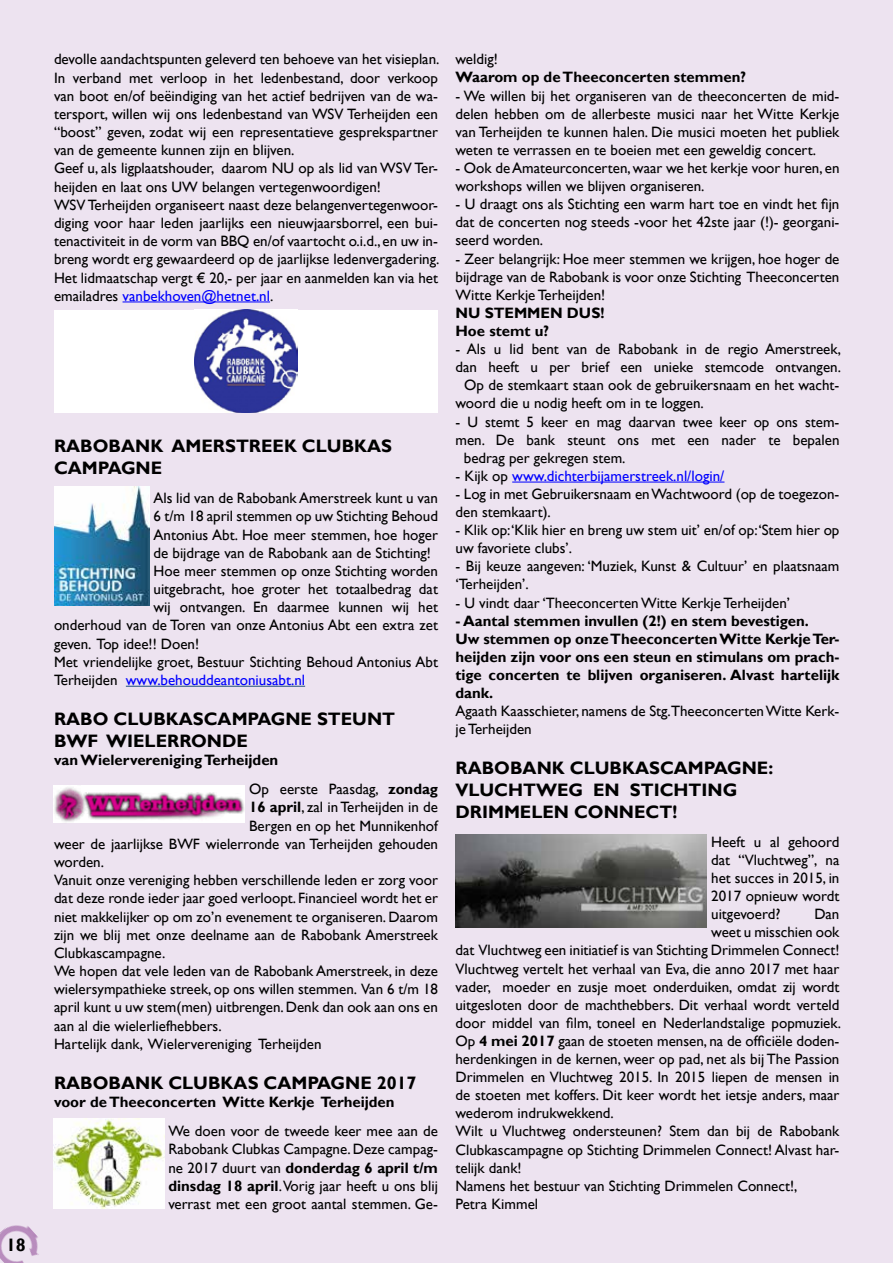
<style>
.page{position:relative;width:893px;height:1263px;background:#ede3f0}
.page>*{position:absolute;margin:0;border:0;box-sizing:border-box;transform-origin:0 0}
.t1{font:700 18px/21.8px "Gill Sans";color:#000}
.t2{font:15px/18.1px "Gill Sans";color:#000}
.t3{font:700 15px/18.1px "Gill Sans";color:#000}
.t4{font:15px "Gill Sans";color:#00f}
.s1{color:#00f}
.s2{color:#000}
.s3{font-weight:400}
.s4{font-weight:700}
</style>
<div class="page">
<img style="left:0;top:1225px;width:39px;height:38px">
<hr style="left:512px;top:482px;width:212px;height:1px;background:#00f">
<hr style="left:123px;top:302px;width:147px;height:1px;background:#00f">
<hr style="left:126px;top:686px;width:179px;height:1px;background:#1f4e79">
<img style="left:54px;top:486px;width:95px;height:120px">
<img style="left:54px;top:786px;width:191px;height:37px">
<img style="left:455px;top:834px;width:252px;height:94px">
<div style="left:54px;top:310px;width:384px;height:102px;background:#fff"></div>
<img style="left:195px;top:310px;width:102px;height:102px">
<img style="left:54px;top:1118px;width:110px;height:91px">
<p class="t1" style="left:6px;top:1234px;width:21px">18</p>
<p class="t2" style="left:54px;top:51px;width:387px">devolle aandachtspunten geleverd ten behoeve van het visieplan.<br>In verband met verloop in het ledenbestand, door verkoop van boot en/of beëindiging van het actief bedrijven van de wa&shy;tersport, willen wij ons ledenbestand van WSV Terheijden een “boost” geven, zodat wij een representatieve gesprekspartner van de gemeente kunnen zijn en blijven.<br>Geef u, als ligplaatshouder, daarom NU op als lid van WSV Ter&shy;heijden en laat ons UW belangen vertegenwoordigen!<br>WSV Terheijden organiseert naast deze belangenvertegenwoor&shy;diging voor haar leden jaarlijks een nieuwjaarsborrel, een bui&shy;tenactiviteit in de vorm van BBQ en/of vaartocht o.i.d., en uw in&shy;breng wordt erg gewaardeerd op de jaarlijkse ledenvergadering.<br>Het lidmaatschap vergt € 20,- per jaar en aanmelden kan via het emailadres <span class="s1">vanbekhoven@hetnet.nl</span>.</p>
<p class="t1" style="left:54px;top:436px;width:340px">RABOBANK AMERSTREEK CLUBKAS<br>CAMPAGNE</p>
<p class="t2" style="left:153px;top:489px;width:286px">Als lid van de Rabobank Amerstreek kunt u van</p>
<p class="t2" style="left:153px;top:507px;width:286px">6 t/m 18 april stemmen op uw Stichting Behoud</p>
<p class="t2" style="left:153px;top:526px;width:286px">Antonius Abt. Hoe meer stemmen, hoe hoger</p>
<p class="t2" style="left:153px;top:544px;width:279px">de bijdrage van de Rabobank aan de Stichting!</p>
<p class="t2" style="left:153px;top:562px;width:286px">Hoe meer stemmen op onze Stichting worden</p>
<p class="t2" style="left:153px;top:580px;width:286px">uitgebracht, hoe groter het totaalbedrag dat</p>
<p class="t2" style="left:153px;top:598px;width:286px">wij ontvangen. En daarmee kunnen wij het</p>
<p class="t2" style="left:54px;top:617px;width:385px">onderhoud van de Toren van onze Antonius Abt een extra zet</p>
<p class="t2" style="left:54px;top:635px;width:147px">geven. Top idee!! Doen!</p>
<p class="t2" style="left:54px;top:653px;width:385px">Met vriendelijke groet, Bestuur Stichting Behoud Antonius Abt</p>
<p class="t4" style="left:54px;top:671px;width:253px"><span class="s2">Terheijden</span> www.behouddeantoniusabt.nl</p>
<p class="t1" style="left:54px;top:709px;width:343px">RABO CLUBKASCAMPAGNE STEUNT<br>BWF WIELERRONDE</p>
<p class="t3" style="left:249px;top:746px;width:190px;line-height:29.1px;text-indent:-195px">van Wielervereniging Terheijden<br><span class="s3">Op eerste Paasdag,</span> zondag</p>
<p class="t2" style="left:249px;top:798px;width:190px"><span class="s4">16 april</span>, zal in Terheijden in de</p>
<p class="t2" style="left:249px;top:817px;width:190px">Bergen en op het Munnikenhof</p>
<p class="t2" style="left:54px;top:835px;width:385px">weer de jaarlijkse BWF wielerronde van Terheijden gehouden</p>
<p class="t2" style="left:54px;top:853px;width:52px">worden.</p>
<p class="t2" style="left:54px;top:871px;width:385px">Vanuit onze vereniging hebben verschillende leden er zorg voor</p>
<p class="t2" style="left:54px;top:889px;width:385px">dat deze ronde ieder jaar goed verloopt. Financieel wordt het er</p>
<p class="t2" style="left:54px;top:908px;width:385px">niet makkelijker op om zo’n evenement te organiseren. Daarom</p>
<p class="t2" style="left:54px;top:926px;width:385px">zijn we blij met onze deelname aan de Rabobank Amerstreek</p>
<p class="t2" style="left:54px;top:944px;width:113px">Clubkascampagne.</p>
<p class="t2" style="left:54px;top:962px;width:385px">We hopen dat vele leden van de Rabobank Amerstreek, in deze</p>
<p class="t2" style="left:54px;top:980px;width:385px">wielersympathieke streek, op ons willen stemmen. Van 6 t/m 18</p>
<p class="t2" style="left:54px;top:998px;width:385px">april kunt u uw stem(men) uitbrengen. Denk dan ook aan ons en</p>
<p class="t2" style="left:54px;top:1017px;width:169px">aan al die wielerliefhebbers.</p>
<p class="t2" style="left:54px;top:1035px;width:269px">Hartelijk dank, Wielervereniging Terheijden</p>
<p class="t1" style="left:54px;top:1072px;width:364px">RABOBANK CLUBKAS CAMPAGNE 2017</p>
<p class="t3" style="left:54px;top:1093px;width:342px">voor de Theeconcerten Witte Kerkje Terheijden</p>
<p class="t2" style="left:168px;top:1122px;width:271px;text-align:justify">We doen voor de tweede keer mee aan de Rabobank Clubkas Campagne. Deze campag&shy;ne 2017 duurt van <span class="s4">donderdag 6 april t/m dinsdag 18 april</span>. Vorig jaar heeft u ons blij verrast met een groot aantal stemmen. Ge-</p>
<p class="t2" style="left:455px;top:51px;width:44px">weldig!</p>
<p class="t3" style="left:455px;top:69px;width:292px">Waarom op de Theeconcerten stemmen?</p>
<p class="t2" style="left:455px;top:87px;width:385px;text-align:justify">- We willen bij het organiseren van de theeconcerten de mid&shy;delen hebben om de allerbeste musici naar het Witte Kerkje van Terheijden te kunnen halen. Die musici moeten het publiek weten te verrassen en te boeien met een geweldig concert.</p>
<p class="t2" style="left:455px;top:159px;width:385px">- Ook de Amateurconcerten, waar we het kerkje voor huren, en workshops willen we blijven organiseren.</p>
<p class="t2" style="left:455px;top:195px;width:385px;text-align:justify">- U draagt ons als Stichting een warm hart toe en vindt het fijn dat de concerten nog steeds -voor het 42ste jaar (!)- georgani&shy;seerd worden.</p>
<p class="t2" style="left:455px;top:250px;width:385px;text-align:justify">- Zeer belangrijk: Hoe meer stemmen we krijgen, hoe hoger de bijdrage van de Rabobank is voor onze Stichting Theeconcerten Witte Kerkje Terheijden!</p>
<p class="t3" style="left:455px;top:304px;width:150px">NU STEMMEN DUS!<br>Hoe stemt u?</p>
<p class="t2" style="left:455px;top:340px;width:387px">- Als u lid bent van de Rabobank in de regio Amerstreek,</p>
<p class="t2" style="left:455px;top:358px;width:387px">dan heeft u per brief een unieke stemcode ontvangen.</p>
<p class="t2" style="left:464px;top:376px;width:377px">Op de stemkaart staan ook de gebruikersnaam en het wacht-</p>
<p class="t2" style="left:455px;top:395px;width:250px">woord die u nodig heeft om in te loggen.</p>
<p class="t2" style="left:455px;top:413px;width:385px">- U stemt 5 keer en mag daarvan twee keer op ons stem-</p>
<p class="t2" style="left:455px;top:431px;width:385px">men. De bank steunt ons met een nader te bepalen</p>
<p class="t2" style="left:464px;top:449px;width:163px">bedrag per gekregen stem.</p>
<p class="t4" style="left:455px;top:467px;width:270px"><span class="s2">- Kijk op</span> www.dichterbijamerstreek.nl/login/</p>
<p class="t2" style="left:455px;top:485px;width:385px">- Log in met Gebruikersnaam en Wachtwoord (op de toegezon&shy;den stemkaart).</p>
<p class="t2" style="left:455px;top:521px;width:385px">- Klik op:‘Klik hier en breng uw stem uit’ en/of op:‘Stem hier op uw favoriete clubs’.</p>
<p class="t2" style="left:455px;top:557px;width:385px">- Bij keuze aangeven: ‘Muziek, Kunst &amp; Cultuur’ en plaatsnaam ‘Terheijden’.</p>
<p class="t2" style="left:455px;top:594px;width:336px">- U vindt daar ‘Theeconcerten Witte Kerkje Terheijden’</p>
<p class="t3" style="left:455px;top:612px;width:385px">- Aantal stemmen invullen (2!) en stem bevestigen.<br>Uw stemmen op onze Theeconcerten Witte Kerkje Ter&shy;heijden zijn voor ons een steun en stimulans om prach&shy;tige concerten te blijven organiseren. Alvast hartelijk dank.</p>
<p class="t2" style="left:455px;top:702px;width:385px">Agaath Kaasschieter, namens de Stg.Theeconcerten Witte Kerk&shy;je Terheijden</p>
<p class="t1" style="left:455px;top:758px;width:319px">RABOBANK CLUBKASCAMPAGNE:<br>VLUCHTWEG EN STICHTING<br>DRIMMELEN CONNECT!</p>
<p class="t2" style="left:711px;top:833px;width:130px;text-align:justify">Heeft u al gehoord dat “Vluchtweg”, na het succes in 2015, in 2017 opnieuw wordt uitgevoerd?</p>
<p class="t2" style="left:814px;top:905px;width:27px">Dan</p>
<p class="t2" style="left:711px;top:923px;width:130px">weet u misschien ook</p>
<p class="t2" style="left:455px;top:941px;width:385px">dat Vluchtweg een initiatief is van Stichting Drimmelen Connect!</p>
<p class="t2" style="left:455px;top:960px;width:385px">Vluchtweg vertelt het verhaal van Eva, die anno 2017 met haar</p>
<p class="t2" style="left:455px;top:978px;width:385px">vader, moeder en zusje moet onderduiken, omdat zij wordt</p>
<p class="t2" style="left:455px;top:996px;width:385px">uitgesloten door de machthebbers. Dit verhaal wordt verteld</p>
<p class="t2" style="left:455px;top:1014px;width:387px">door middel van film, toneel en Nederlandstalige popmuziek.</p>
<p class="t2" style="left:455px;top:1032px;width:385px">Op <span class="s4">4 mei 2017</span> gaan de stoeten mensen, na de officiële doden-</p>
<p class="t2" style="left:455px;top:1050px;width:385px">herdenkingen in de kernen, weer op pad, net als bij The Passion</p>
<p class="t2" style="left:455px;top:1068px;width:385px">Drimmelen en Vluchtweg 2015. In 2015 liepen de mensen in</p>
<p class="t2" style="left:455px;top:1086px;width:385px">de stoeten met koffers. Dit keer wordt het ietsje anders, maar</p>
<p class="t2" style="left:455px;top:1104px;width:160px">wederom indrukwekkend.</p>
<p class="t2" style="left:455px;top:1122px;width:385px">Wilt u Vluchtweg ondersteunen? Stem dan bij de Rabobank</p>
<p class="t2" style="left:455px;top:1141px;width:385px">Clubkascampagne op Stichting Drimmelen Connect! Alvast har-</p>
<p class="t2" style="left:455px;top:1159px;width:68px">telijk dank!</p>
<p class="t2" style="left:455px;top:1177px;width:343px">Namens het bestuur van Stichting Drimmelen Connect!,</p>
<p class="t2" style="left:455px;top:1195px;width:84px">Petra Kimmel</p>
</div>
